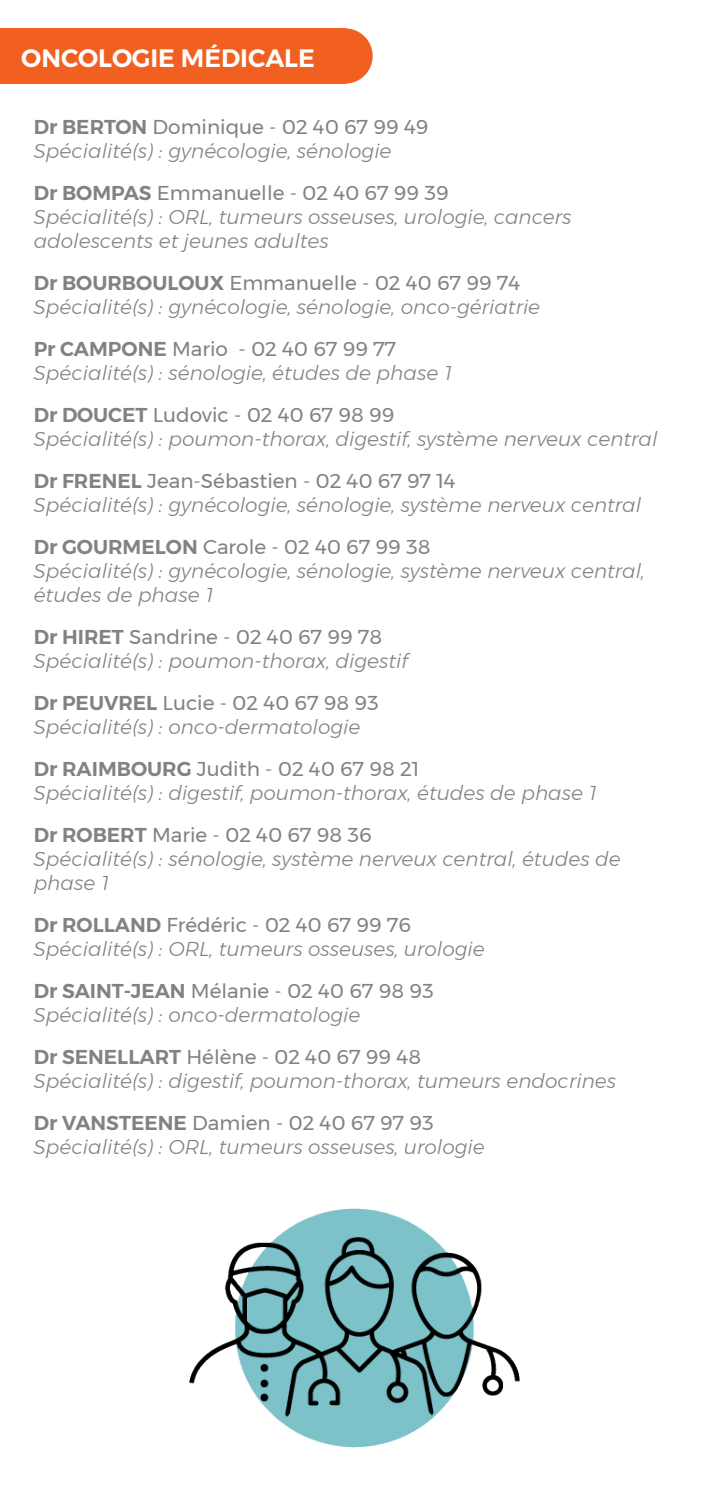
<style>
.page{position:relative;width:709px;height:1489px;background:#fff}
.page>*{position:absolute;margin:0;border:0;box-sizing:border-box;transform-origin:0 0}
.t1{font:600 25px "Montserrat";color:#fff}
.t2{font:italic 300 20px/24px "Montserrat";color:#808285}
.t3{font:20px "Montserrat";color:#808285}
.s1{font-weight:600}
</style>
<div class="page">
<div style="left:317px;top:28px;width:56px;height:56px;background:#f26021;border-radius:50%"></div>
<div style="left:0;top:28px;width:345px;height:56px;background:#f26021"></div>
<hr style="left:708px;top:28px;width:1px;height:56px;background:#f26021">
<img style="left:189px;top:1208px;width:331px;height:239px">
<p class="t1" style="left:21px;top:38px;width:295px">ONCOLOGIE MÉDICALE</p>
<p class="t3" style="left:34px;top:111px;width:396px"><span class="s1">Dr BERTON</span> Dominique - 02 40 67 99 49</p>
<p class="t2" style="left:34px;top:138px;width:359px">Spécialité(s) : gynécologie, sénologie</p>
<p class="t3" style="left:34px;top:177px;width:417px"><span class="s1">Dr BOMPAS</span> Emmanuelle - 02 40 67 99 39</p>
<p class="t2" style="left:34px;top:204px;width:539px">Spécialité(s) : ORL, tumeurs osseuses, urologie, cancers adolescents et jeunes adultes</p>
<p class="t3" style="left:34px;top:267px;width:488px"><span class="s1">Dr BOURBOULOUX</span> Emmanuelle - 02 40 67 99 74</p>
<p class="t2" style="left:34px;top:294px;width:508px">Spécialité(s) : gynécologie, sénologie, onco-gériatrie</p>
<p class="t3" style="left:34px;top:333px;width:364px"><span class="s1">Pr CAMPONE</span> Mario - 02 40 67 99 77</p>
<p class="t2" style="left:34px;top:360px;width:420px">Spécialité(s) : sénologie, études de phase 1</p>
<p class="t3" style="left:34px;top:399px;width:362px"><span class="s1">Dr DOUCET</span> Ludovic - 02 40 67 98 99</p>
<p class="t2" style="left:34px;top:426px;width:625px">Spécialité(s) : poumon-thorax, digestif, système nerveux central</p>
<p class="t3" style="left:34px;top:465px;width:423px"><span class="s1">Dr FRENEL</span> Jean-Sébastien - 02 40 67 97 14</p>
<p class="t2" style="left:34px;top:492px;width:609px">Spécialité(s) : gynécologie, sénologie, système nerveux central</p>
<p class="t3" style="left:34px;top:531px;width:398px"><span class="s1">Dr GOURMELON</span> Carole - 02 40 67 99 38</p>
<p class="t2" style="left:34px;top:558px;width:612px">Spécialité(s) : gynécologie, sénologie, système nerveux central, études de phase 1</p>
<p class="t3" style="left:34px;top:621px;width:350px"><span class="s1">Dr HIRET</span> Sandrine - 02 40 67 99 78</p>
<p class="t2" style="left:34px;top:648px;width:376px">Spécialité(s) : poumon-thorax, digestif</p>
<p class="t3" style="left:34px;top:687px;width:347px"><span class="s1">Dr PEUVREL</span> Lucie - 02 40 67 98 93</p>
<p class="t2" style="left:34px;top:714px;width:328px">Spécialité(s) : onco-dermatologie</p>
<p class="t3" style="left:34px;top:753px;width:387px"><span class="s1">Dr RAIMBOURG</span> Judith - 02 40 67 98 21</p>
<p class="t2" style="left:34px;top:780px;width:565px">Spécialité(s) : digestif, poumon-thorax, études de phase 1</p>
<p class="t3" style="left:34px;top:819px;width:340px"><span class="s1">Dr ROBERT</span> Marie - 02 40 67 98 36</p>
<p class="t2" style="left:34px;top:846px;width:588px">Spécialité(s) : sénologie, système nerveux central, études de phase 1</p>
<p class="t3" style="left:34px;top:909px;width:379px"><span class="s1">Dr ROLLAND</span> Frédéric - 02 40 67 99 76</p>
<p class="t2" style="left:34px;top:936px;width:452px">Spécialité(s) : ORL, tumeurs osseuses, urologie</p>
<p class="t3" style="left:34px;top:975px;width:401px"><span class="s1">Dr SAINT-JEAN</span> Mélanie - 02 40 67 98 93</p>
<p class="t2" style="left:34px;top:1002px;width:328px">Spécialité(s) : onco-dermatologie</p>
<p class="t3" style="left:34px;top:1041px;width:389px"><span class="s1">Dr SENELLART</span> Hélène - 02 40 67 99 48</p>
<p class="t2" style="left:34px;top:1068px;width:584px">Spécialité(s) : digestif, poumon-thorax, tumeurs endocrines</p>
<p class="t3" style="left:34px;top:1107px;width:402px"><span class="s1">Dr VANSTEENE</span> Damien - 02 40 67 97 93</p>
<p class="t2" style="left:34px;top:1134px;width:452px">Spécialité(s) : ORL, tumeurs osseuses, urologie</p>
</div>
